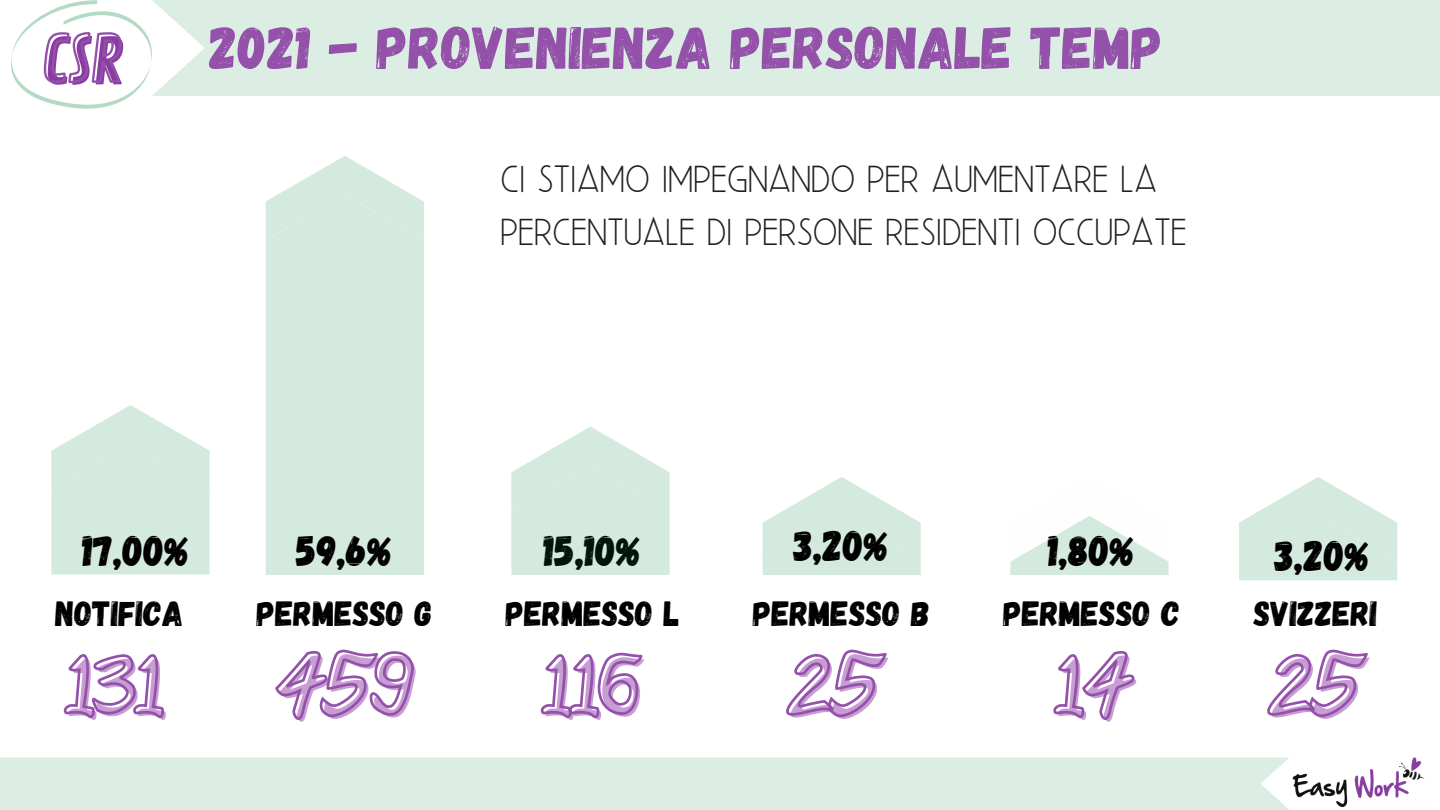
<style>
.page{position:relative;width:1440px;height:810px;background:#fff}
.page>*{position:absolute;margin:0;border:0;box-sizing:border-box;transform-origin:0 0}
.t1{font:71.5px "Amazone";color:#c79dd4}
.t2{font:62.9px "Contrail One";color:#893da2}
.t3{font:60px "Gagalin";color:#9451aa}
.t4{font:42.9px "Gagalin";color:#000}
.t5{font:40px/52.5px "Beauty Salon Sans";color:#202021}
.t6{font:35px "Gagalin";color:#000}
</style>
<div class="page">
<img style="left:1292px;top:757px;width:133px;height:51px">
<div style="left:1349px;top:799px;width:79px;height:11px;background:#fefefe"></div>
<svg style="left:11px;top:0;width:141px;height:109px"></svg>
<div style="left:152px;top:0;width:1288px;height:96px;background:#dcede3"></div>
<div style="left:0;top:757px;width:1289px;height:53px;background:#dcede3"></div>
<svg style="left:275px;top:649px;width:139px;height:71px"></svg>
<svg style="left:63px;top:654px;width:101px;height:65px"></svg>
<svg style="left:51px;top:405px;width:159px;height:169px;background:#daece2"></svg>
<div style="left:266px;top:240px;width:158px;height:335px;background:#d5eade"></div>
<svg style="left:266px;top:156px;width:158px;height:84px"></svg>
<svg style="left:540px;top:652px;width:103px;height:67px"></svg>
<svg style="left:786px;top:649px;width:101px;height:69px"></svg>
<svg style="left:1053px;top:651px;width:82px;height:69px"></svg>
<svg style="left:1267px;top:649px;width:101px;height:69px"></svg>
<svg style="left:763px;top:477px;width:158px;height:98px"></svg>
<svg style="left:1010px;top:516px;width:159px;height:59px"></svg>
<svg style="left:1239px;top:477px;width:158px;height:103px"></svg>
<svg style="left:511px;top:427px;width:159px;height:148px"></svg>
<h2 class="t2" style="left:44px;top:25px;width:82px">CSR</h2>
<h3 class="t3" style="left:210px;top:9px;width:955px">2021 - PROVENIENZA PERSONALE TEMP</h3>
<p class="t5" style="left:500px;top:153px;width:688px">CI STIAMO IMPEGNANDO PER AUMENTARE LA<br>PERCENTUALE DI PERSONE RESIDENTI OCCUPATE</p>
<p class="t4" style="left:544px;top:523px;width:100px">15,10%</p>
<p class="t4" style="left:794px;top:518px;width:98px">3,20%</p>
<p class="t4" style="left:1048px;top:523px;width:89px">1,80%</p>
<p class="t4" style="left:1275px;top:528px;width:98px">3,20%</p>
<p class="t4" style="left:83px;top:523px;width:109px">17,00%</p>
<p class="t4" style="left:296px;top:523px;width:98px">59,6%</p>
<p class="t6" style="left:55px;top:591px;width:130px">NOTIFICA</p>
<p class="t6" style="left:257px;top:591px;width:177px">PERMESSO G</p>
<p class="t6" style="left:506px;top:591px;width:175px">PERMESSO L</p>
<p class="t6" style="left:753px;top:591px;width:178px">PERMESSO B</p>
<p class="t6" style="left:1003px;top:591px;width:178px">PERMESSO C</p>
<p class="t6" style="left:1254px;top:591px;width:125px">SVIZZERI</p>
<h1 class="t1" style="left:546px;top:650px;width:101px">116</h1>
<h1 class="t1" style="left:791px;top:650px;width:96px">25</h1>
<h1 class="t1" style="left:1059px;top:650px;width:74px">14</h1>
<h1 class="t1" style="left:1272px;top:650px;width:96px">25</h1>
<h1 class="t1" style="left:280px;top:650px;width:138px">459</h1>
<h1 class="t1" style="left:69px;top:650px;width:98px">131</h1>
</div>
